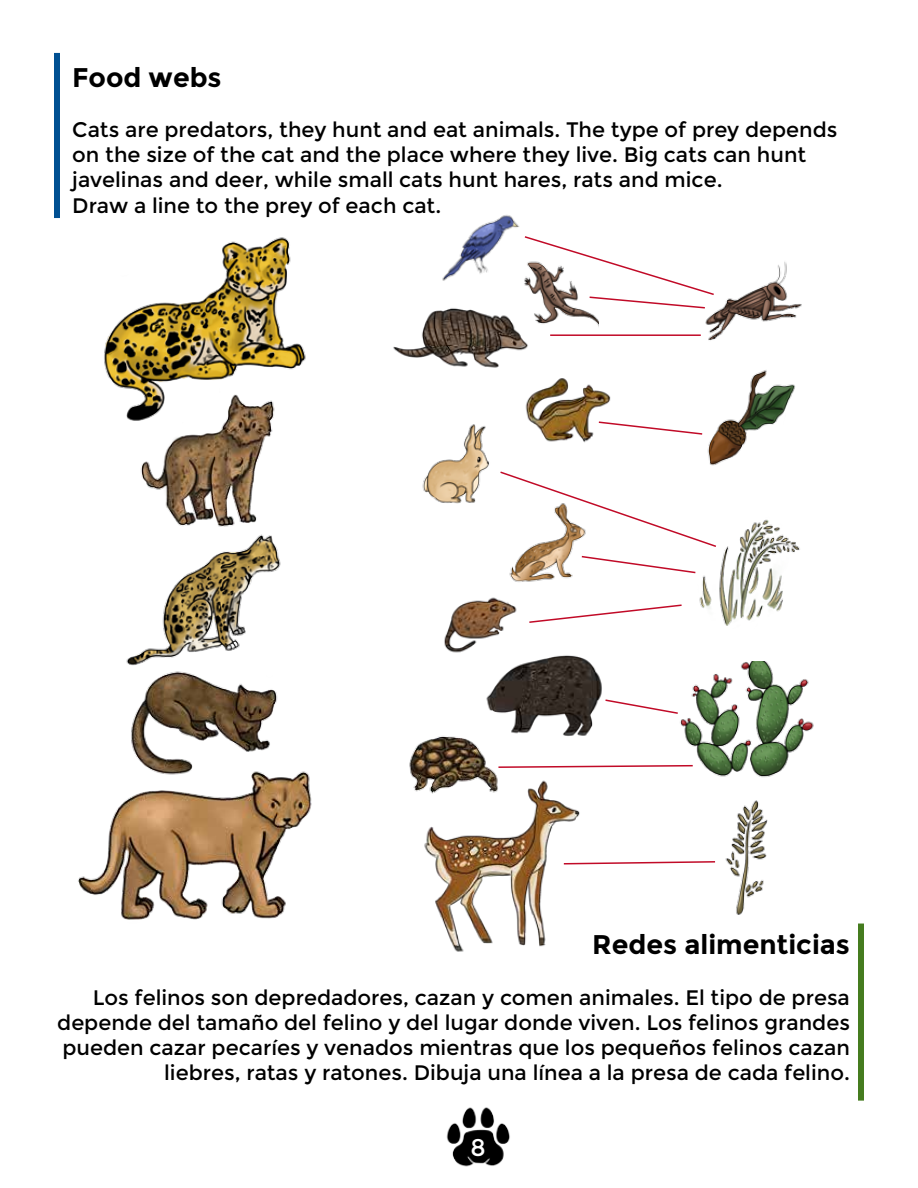
<style>
.page{position:relative;width:918px;height:1188px;background:#fff}
.page>*{position:absolute;margin:0;border:0;box-sizing:border-box;transform-origin:0 0}
.t1{font:700 27px "Montserrat";color:#000}
.t2{font:24px "Montserrat";color:#fff}
.t3{font:21px/25.2px "Montserrat";color:#000}
</style>
<div class="page">
<img style="left:446px;top:1107px;width:64px;height:60px">
<div style="left:54px;top:53px;width:6px;height:165px;background:#005092"></div>
<div style="left:858px;top:924px;width:6px;height:177px;background:#457c1f"></div>
<img style="left:459px;top:215px;width:61px;height:44px">
<img style="left:707px;top:370px;width:88px;height:96px">
<img style="left:705px;top:261px;width:97px;height:80px">
<img style="left:422px;top:424px;width:67px;height:80px">
<img style="left:141px;top:421px;width:132px;height:106px">
<img style="left:104px;top:237px;width:202px;height:184px">
<img style="left:131px;top:679px;width:147px;height:72px">
<img style="left:536px;top:309px;width:63px;height:18px">
<img style="left:509px;top:548px;width:64px;height:34px">
<img style="left:126px;top:534px;width:155px;height:145px">
<img style="left:725px;top:815px;width:43px;height:100px">
<img style="left:699px;top:519px;width:101px;height:107px">
<img style="left:78px;top:751px;width:234px;height:169px">
<img style="left:409px;top:736px;width:86px;height:37px">
<img style="left:525px;top:378px;width:86px;height:65px">
<img style="left:393px;top:259px;width:143px;height:123px">
<img style="left:479px;top:655px;width:123px;height:97px">
<img style="left:444px;top:576px;width:81px;height:82px">
<img style="left:410px;top:773px;width:170px;height:179px">
<svg style="left:562px;top:860px;width:154px;height:5px"></svg>
<hr style="left:550px;top:334px;width:151px;height:2px;background:#c10a27">
<svg style="left:523px;top:236px;width:193px;height:73px"></svg>
<svg style="left:529px;top:604px;width:153px;height:19px"></svg>
<svg style="left:581px;top:555px;width:115px;height:19px"></svg>
<svg style="left:500px;top:471px;width:218px;height:77px"></svg>
<img style="left:680px;top:662px;width:134px;height:153px">
<svg style="left:498px;top:764px;width:196px;height:5px"></svg>
<svg style="left:605px;top:699px;width:73px;height:15px"></svg>
<svg style="left:597px;top:421px;width:106px;height:15px"></svg>
<p class="t1" style="left:72px;top:61px;width:151px">Food webs</p>
<p class="t3" style="left:72px;top:117px;width:767px">Cats are predators, they hunt and eat animals. The type of prey depends on the size of the cat and the place where they live. Big cats can hunt javelinas and deer, while small cats hunt hares, rats and mice.<br>Draw a line to the prey of each cat.</p>
<p class="t1" style="left:592px;top:929px;width:259px">Redes alimenticias</p>
<p class="t3" style="left:57px;top:985px;width:794px;text-align:right">Los felinos son depredadores, cazan y comen animales. El tipo de presa depende del tamaño del felino y del lugar donde viven. Los felinos grandes pueden cazar pecaríes y venados mientras que los pequeños felinos cazan liebres, ratas y ratones. Dibuja una línea a la presa de cada felino.</p>
<p class="t2" style="left:470px;top:1133px;width:17px">8</p>
</div>
